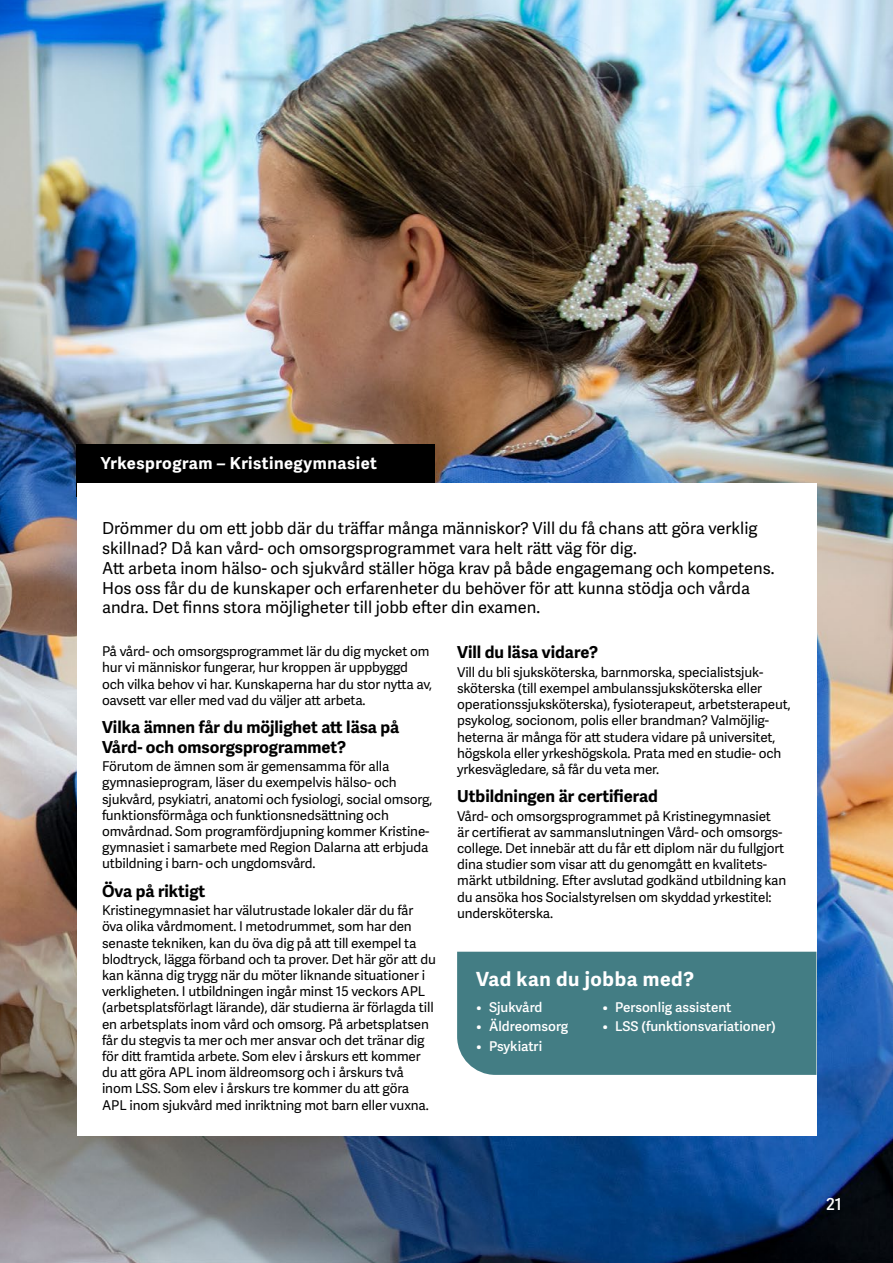
<style>
.page{position:relative;width:893px;height:1263px;background:#fff}
.page>*{position:absolute;margin:0;border:0;box-sizing:border-box;transform-origin:0 0}
.G_vad_kan_du_jobba_med{font:700 19.5px "Adelle Sans";letter-spacing:.03em;color:#fff}
.G_Ingress_program{font:16.5px/19.8px "Adelle Sans";color:#000}
.G_Program_mellanrubrik_2{font:700 16.5px/19.8px "Adelle Sans";color:#000}
.t1{font:700 16.5px "Adelle Sans";letter-spacing:.03em;color:#fff}
.t2{font:600 16.5px "Adelle Sans";color:#fff}
.G_bröd{font:13.5px/16.2px "Adelle Sans";letter-spacing:-.01em;color:#000}
.t3{font:600 13.5px "Adelle Sans";color:#fff}
.s1{font-style:italic}
</style>
<div class="page">
<img style="left:0;top:0;width:893px;height:1263px">
<div style="left:77px;top:444px;width:358px;height:53px;background:#000"></div>
<div style="left:77px;top:483px;width:739px;height:653px;background:#fff"></div>
<div style="left:457px;top:952px;width:359px;height:123px;background:#437d84"></div>
<p class="t1" style="left:101px;top:453px;width:278px">Yrkesprogram <span class="s1">–</span> Kristinegymnasiet</p>
<p class="G_Ingress_program" style="left:102px;top:519px;width:674px">Drömmer du om ett jobb där du träffar många människor? Vill du få chans att göra verklig skillnad? Då kan vård- och omsorgsprogrammet vara helt rätt väg för dig.<br>Att arbeta inom hälso- och sjukvård ställer höga krav på både engagemang och kompetens.<br>Hos oss får du de kunskaper och erfarenheter du behöver för att kunna stödja och vårda andra. Det finns stora möjligheter till jobb efter din examen.</p>
<p class="G_bröd" style="left:102px;top:644px;width:332px">På vård- och omsorgsprogrammet lär du dig mycket om hur vi människor fungerar, hur kroppen är uppbyggd och vilka behov vi har. Kunskaperna har du stor nytta av, oavsett var eller med vad du väljer att arbeta.</p>
<p class="G_Program_mellanrubrik_2" style="left:102px;top:718px;width:299px">Vilka ämnen får du möjlighet att läsa på<br>Vård- och omsorgsprogrammet?</p>
<p class="G_bröd" style="left:102px;top:759px;width:332px">Förutom de ämnen som är gemensamma för alla gymnasieprogram, läser du exempelvis hälso- och sjukvård, psykiatri, anatomi och fysiologi, social omsorg, funktionsförmåga och funktionsnedsättning och omvårdnad. Som programfördjupning kommer Kristine&shy;gymnasiet i samarbete med Region Dalarna att erbjuda utbildning i barn- och ungdomsvård.</p>
<p class="G_Program_mellanrubrik_2" style="left:102px;top:881px;width:105px">Öva på riktigt</p>
<p class="G_bröd" style="left:102px;top:903px;width:335px">Kristinegymnasiet har välutrustade lokaler där du får öva olika vårdmoment. I metodrummet, som har den senaste tekniken, kan du öva dig på att till exempel ta blodtryck, lägga förband och ta prover. Det här gör att du kan känna dig trygg när du möter liknande situationer i verkligheten. I utbildningen ingår minst 15 veckors APL (arbetsplatsförlagt lärande), där studierna är förlagda till en arbetsplats inom vård och omsorg. På arbetsplatsen får du stegvis ta mer och mer ansvar och det tränar dig för ditt framtida arbete. Som elev i årskurs ett kommer du att göra APL inom äldreomsorg och i årskurs två inom LSS. Som elev i årskurs tre kommer du att göra APL inom sjukvård med inriktning mot barn eller vuxna.</p>
<p class="G_Program_mellanrubrik_2" style="left:457px;top:643px;width:143px">Vill du läsa vidare?</p>
<p class="G_bröd" style="left:457px;top:664px;width:335px">Vill du bli sjuksköterska, barnmorska, specialistsjuk&shy;sköterska (till exempel ambulanssjuksköterska eller operationssjuksköterska), fysioterapeut, arbetsterapeut, psykolog, socionom, polis eller brandman? Valmöjlig&shy;heterna är många för att studera vidare på universitet, högskola eller yrkeshögskola. Prata med en studie- och yrkesvägledare, så får du veta mer.</p>
<p class="G_Program_mellanrubrik_2" style="left:457px;top:787px;width:202px">Utbildningen är certifierad</p>
<p class="G_bröd" style="left:457px;top:808px;width:331px">Vård- och omsorgsprogrammet på Kristinegymnasiet är certifierat av sammanslutningen Vård- och omsorgs&shy;college. Det innebär att du får ett diplom när du fullgjort dina studier som visar att du genomgått en kvalitets&shy;märkt utbildning. Efter avslutad godkänd utbildning kan du ansöka hos Socialstyrelsen om skyddad yrkestitel: undersköterska.</p>
<p class="G_vad_kan_du_jobba_med" style="left:476px;top:967px;width:219px">Vad kan du jobba med?</p>
<p class="t3" style="left:476px;top:999px;width:68px">• Sjukvård</p>
<p class="t3" style="left:476px;top:1018px;width:94px">• Äldreomsorg</p>
<p class="t3" style="left:476px;top:1038px;width:67px">• Psykiatri</p>
<p class="t3" style="left:602px;top:999px;width:131px">• Personlig assistent</p>
<p class="t3" style="left:602px;top:1018px;width:175px">• LSS (funktionsvariationer)</p>
<p class="t2" style="left:826px;top:1194px;width:17px">21</p>
</div>
